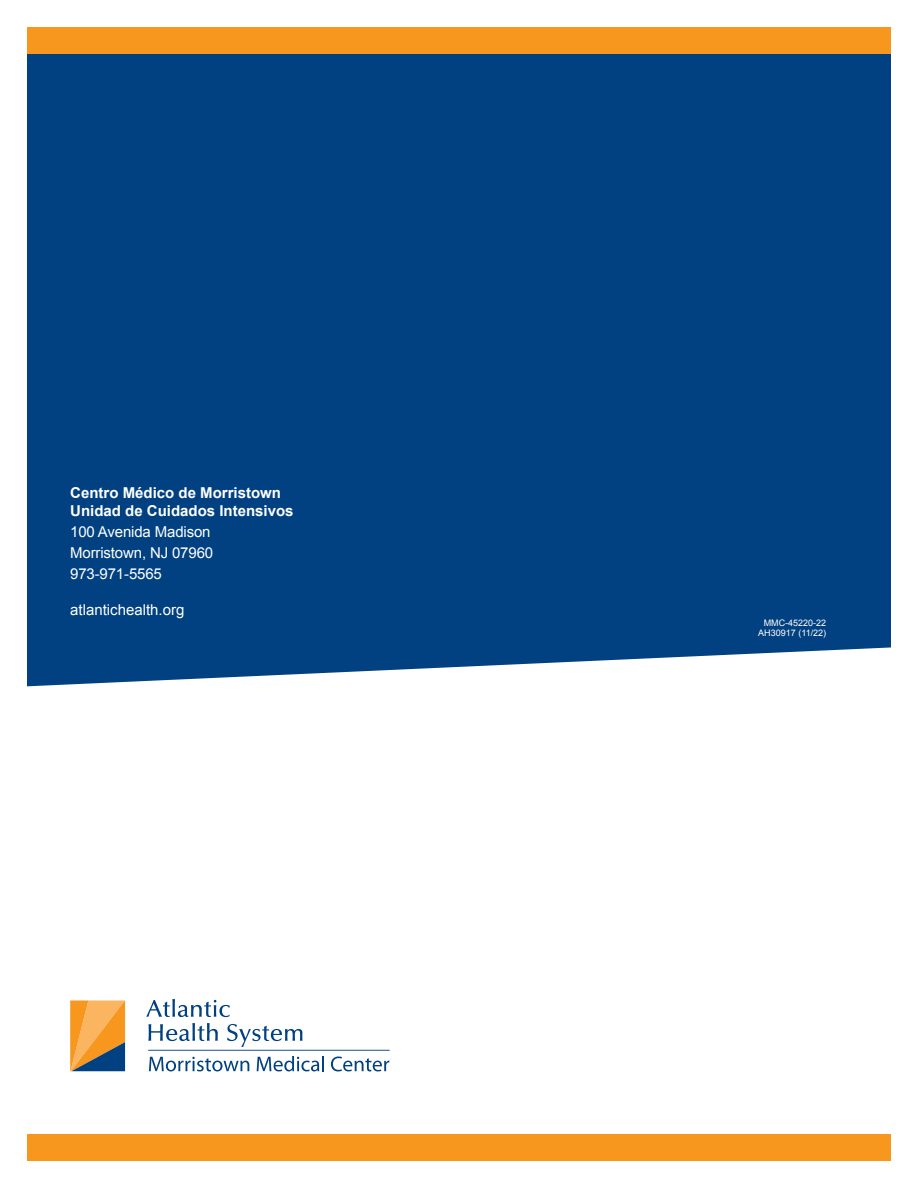
<style>
.page{position:relative;width:918px;height:1188px;background:#fff}
.page>*{position:absolute;margin:0;border:0;box-sizing:border-box;transform-origin:0 0}
.Hospital_Name-back{font:700 15px/18px "Arial";color:#fff}
.Hospital_Name-back-2{font:15px/21px "Arial";letter-spacing:-.01em;color:#fff}
.Hospital_Address-_ba{font:15px "Arial";color:#fff}
.Body_Copy{font:9px/10.5px "Arial";color:#fff;text-align:center}
</style>
<div class="page">
<div style="left:27px;top:54px;width:864px;height:632px;background:#014181"></div>
<div style="left:27px;top:27px;width:864px;height:27px;background:#f7971d"></div>
<div style="left:27px;top:1134px;width:864px;height:27px;background:#f7971d"></div>
<svg style="left:70px;top:1000px;width:55px;height:71px;background:#c8914a"></svg>
<svg style="left:146px;top:999px;width:84px;height:18px"></svg>
<svg style="left:148px;top:1023px;width:242px;height:48px"></svg>
<p class="Hospital_Name-back" style="left:70px;top:484px;width:225px">Centro Médico de Morristown<br>Unidad de Cuidados Intensivos</p>
<p class="Hospital_Name-back-2" style="left:70px;top:521px;width:145px">100 Avenida Madison<br>Morristown, NJ 07960<br>973-971-5565</p>
<p class="Hospital_Address-_ba" style="left:70px;top:600px;width:116px">atlantichealth.org</p>
<p class="Body_Copy" style="left:758px;top:617px;width:69px">MMC-45220-22<br>AH30917 (11/22)</p>
</div>
